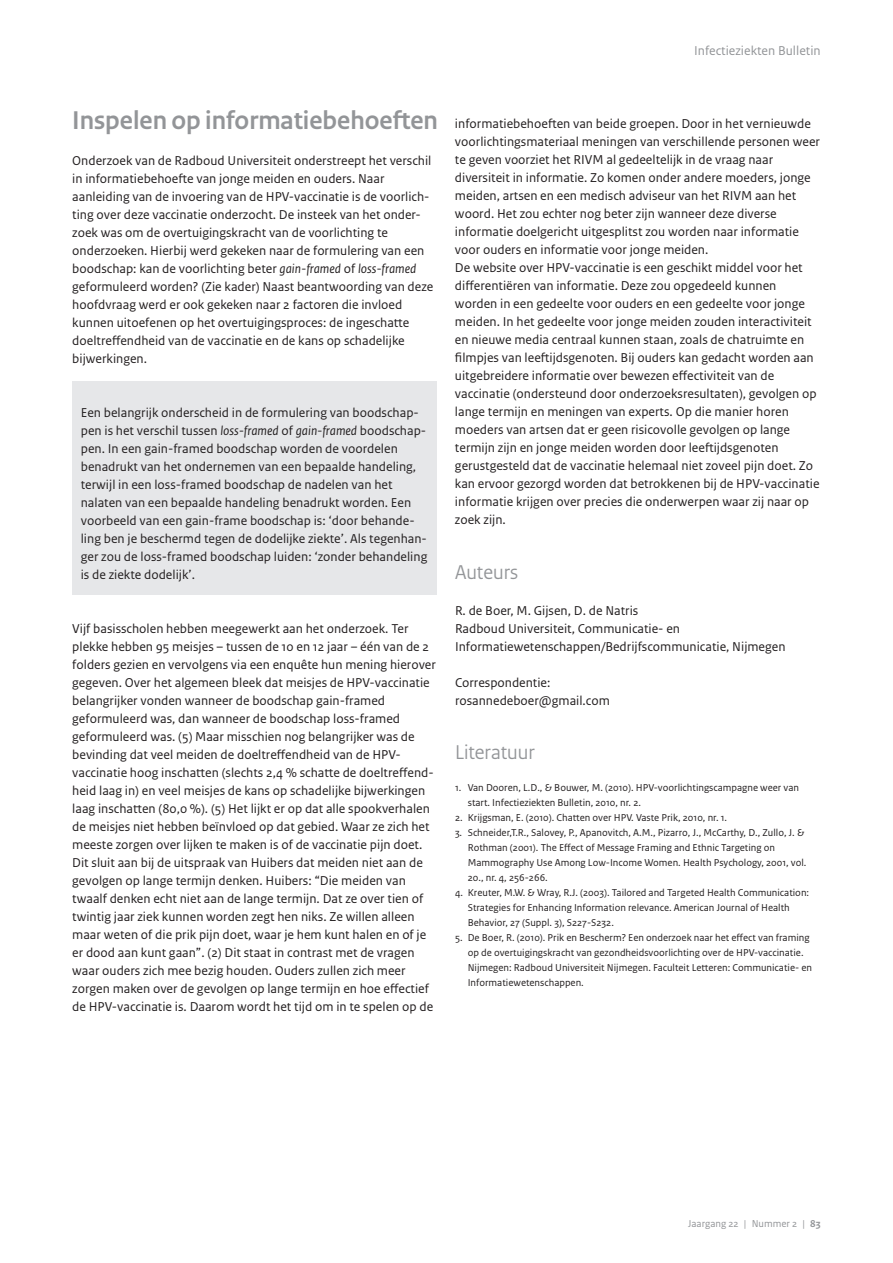
<style>
.page{position:relative;width:893px;height:1263px;background:#fff}
.page>*{position:absolute;margin:0;border:0;box-sizing:border-box;transform-origin:0 0}
.t1{font:700 27px "Rijksoverheid Sans Heading";color:#939598}
.t2{font:21px "Rijksoverheid Sans Heading";color:#939598}
.t3{font:13.5px/18px "Rijksoverheid Sans Text";color:#231f20}
.t4{font:13.5px "Rijksoverheid Sans Text";color:#939598}
.t5{font:10.5px/15px "Rijksoverheid Sans Text";color:#231f20}
.t6{font:10.5px "Rijksoverheid Sans Text";color:#939598}
.s1{font-style:italic}
.s2{font-weight:700}
</style>
<div class="page">
<div style="left:72px;top:381px;width:364px;height:213px;background:#e6e7e9"></div>
<p class="t4" style="left:694px;top:43px;width:128px">Infectieziekten Bulletin</p>
<h1 class="t1" style="left:72px;top:105px;width:367px">Inspelen op informatiebehoeften</h1>
<p class="t3" style="left:72px;top:151px;width:363px">Onderzoek van de Radboud Universiteit onderstreept het verschil in informatiebehoefte van jonge meiden en ouders. Naar aanleiding van de invoering van de HPV-vaccinatie is de voorlich&shy;ting over deze vaccinatie onderzocht. De insteek van het onder&shy;zoek was om de overtuigingskracht van de voorlichting te onderzoeken. Hierbij werd gekeken naar de formulering van een boodschap: kan de voorlichting beter <span class="s1">gain-framed</span> of <span class="s1">loss-framed </span>geformuleerd worden? (Zie kader) Naast beantwoording van deze hoofdvraag werd er ook gekeken naar 2 factoren die invloed kunnen uitoefenen op het overtuigingsproces: de ingeschatte doeltreffendheid van de vaccinatie en de kans op schadelijke bijwerkingen.</p>
<p class="t3" style="left:81px;top:403px;width:348px">Een belangrijk onderscheid in de formulering van boodschap&shy;pen is het verschil tussen <span class="s1">loss-framed</span> of <span class="s1">gain-framed</span> boodschap&shy;pen. In een gain-framed boodschap worden de voordelen benadrukt van het ondernemen van een bepaalde handeling, terwijl in een loss-framed boodschap de nadelen van het nalaten van een bepaalde handeling benadrukt worden. Een voorbeeld van een gain-frame boodschap is: ‘door behande&shy;ling ben je beschermd tegen de dodelijke ziekte’. Als tegenhan&shy;ger zou de loss-framed boodschap luiden: ‘zonder behandeling is de ziekte dodelijk’.</p>
<p class="t3" style="left:72px;top:619px;width:365px">Vijf basisscholen hebben meegewerkt aan het onderzoek. Ter plekke hebben 95 meisjes – tussen de 10 en 12 jaar – één van de 2 folders gezien en vervolgens via een enquête hun mening hierover gegeven. Over het algemeen bleek dat meisjes de HPV-vaccinatie belangrijker vonden wanneer de boodschap gain-framed geformuleerd was, dan wanneer de boodschap loss-framed geformuleerd was. (5) Maar misschien nog belangrijker was de bevinding dat veel meiden de doeltreffendheid van de HPV&shy;vaccinatie hoog inschatten (slechts 2,4 % schatte de doeltreffend&shy;heid laag in) en veel meisjes de kans op schadelijke bijwerkingen laag inschatten (80,0 %). (5) Het lijkt er op dat alle spookverhalen de meisjes niet hebben beïnvloed op dat gebied. Waar ze zich het meeste zorgen over lijken te maken is of de vaccinatie pijn doet.<br>Dit sluit aan bij de uitspraak van Huibers dat meiden niet aan de gevolgen op lange termijn denken. Huibers: “Die meiden van twaalf denken echt niet aan de lange termijn. Dat ze over tien of twintig jaar ziek kunnen worden zegt hen niks. Ze willen alleen maar weten of die prik pijn doet, waar je hem kunt halen en of je er dood aan kunt gaan”. (2) Dit staat in contrast met de vragen waar ouders zich mee bezig houden. Ouders zullen zich meer zorgen maken over de gevolgen op lange termijn en hoe effectief de HPV-vaccinatie is. Daarom wordt het tijd om in te spelen op de</p>
<p class="t3" style="left:455px;top:115px;width:366px">informatiebehoeften van beide groepen. Door in het vernieuwde voorlichtingsmateriaal meningen van verschillende personen weer te geven voorziet het RIVM al gedeeltelijk in de vraag naar diversiteit in informatie. Zo komen onder andere moeders, jonge meiden, artsen en een medisch adviseur van het RIVM aan het woord. Het zou echter nog beter zijn wanneer deze diverse informatie doelgericht uitgesplitst zou worden naar informatie voor ouders en informatie voor jonge meiden.<br>De website over HPV-vaccinatie is een geschikt middel voor het differentiëren van informatie. Deze zou opgedeeld kunnen worden in een gedeelte voor ouders en een gedeelte voor jonge meiden. In het gedeelte voor jonge meiden zouden interactiviteit en nieuwe media centraal kunnen staan, zoals de chatruimte en filmpjes van leeftijdsgenoten. Bij ouders kan gedacht worden aan uitgebreidere informatie over bewezen effectiviteit van de vaccinatie (ondersteund door onderzoeksresultaten), gevolgen op lange termijn en meningen van experts. Op die manier horen moeders van artsen dat er geen risicovolle gevolgen op lange termijn zijn en jonge meiden worden door leeftijdsgenoten gerustgesteld dat de vaccinatie helemaal niet zoveel pijn doet. Zo kan ervoor gezorgd worden dat betrokkenen bij de HPV-vaccinatie informatie krijgen over precies die onderwerpen waar zij naar op zoek zijn.</p>
<h2 class="t2" style="left:455px;top:560px;width:65px">Auteurs</h2>
<p class="t3" style="left:455px;top:601px;width:332px">R. de Boer, M. Gijsen, D. de Natris<br>Radboud Universiteit, Communicatie- en<br>Informatiewetenschappen/Bedrijfscommunicatie, Nijmegen</p>
<p class="t3" style="left:455px;top:673px;width:156px">Correspondentie: rosannedeboer@gmail.com</p>
<h2 class="t2" style="left:455px;top:740px;width:81px">Literatuur</h2>
<p class="t5" style="left:468px;top:780px;width:333px;text-indent:-13px">1. Van Dooren, L.D., &amp; Bouwer, M. (2010). HPV-voorlichtingscampagne weer van start. Infectieziekten Bulletin, 2010, nr. 2.</p>
<p class="t5" style="left:455px;top:810px;width:274px">2. Krijgsman, E. (2010). Chatten over HPV. Vaste Prik, 2010, nr. 1.</p>
<p class="t5" style="left:468px;top:825px;width:340px;text-indent:-13px">3. Schneider,T.R., Salovey, P., Apanovitch, A.M., Pizarro, J., McCarthy, D., Zullo, J. &amp; Rothman (2001). The Effect of Message Framing and Ethnic Targeting on Mammography Use Among Low-Income Women. Health Psychology, 2001, vol.<br>20., nr. 4, 256-266.</p>
<p class="t5" style="left:468px;top:885px;width:343px;text-indent:-13px">4. Kreuter, M.W. &amp; Wray, R.J. (2003). Tailored and Targeted Health Communication:<br>Strategies for Enhancing Information relevance. American Journal of Health<br>Behavior, 27 (Suppl. 3), S227-S232.</p>
<p class="t5" style="left:468px;top:930px;width:346px;text-indent:-13px">5. De Boer, R. (2010). Prik en Bescherm? Een onderzoek naar het effect van framing op de overtuigingskracht van gezondheidsvoorlichting over de HPV-vaccinatie.<br>Nijmegen: Radboud Universiteit Nijmegen. Faculteit Letteren: Communicatie- en Informatiewetenschappen.</p>
<p class="t6" style="left:688px;top:1217px;width:134px">Jaargang 22 | Nummer 2 | <span class="s2">83</span></p>
</div>
